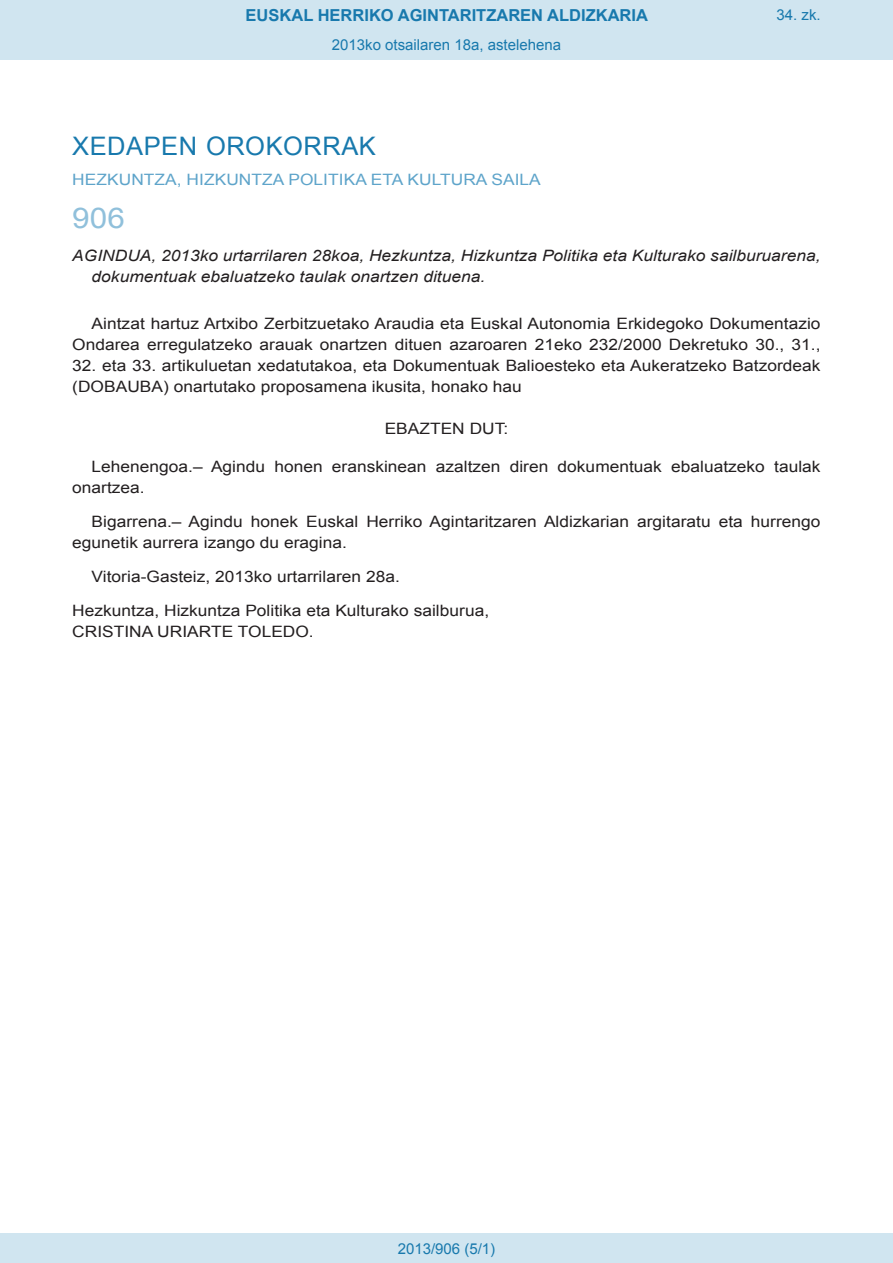
<style>
.page{position:relative;width:893px;height:1263px;background:#fff}
.page>*{position:absolute;margin:0;border:0;box-sizing:border-box;transform-origin:0 0}
.BOPVOrden{font:28.5px "Arial";color:#90c0db;scale:1.11 1}
.BOPVSeccion{font:25.5px "Arial";letter-spacing:.02em;color:#1879ad}
.t1{font:700 16.5px "Arial";color:#1879ad}
.BOPVDetalle{font:15.6px/21px "Arial";color:#231f20;scale:1.11 1}
.BOPVTitulo{font:italic 15.6px/21px "Arial";color:#231f20;scale:1.11 1}
.BOPVFirmaPuesto{font:15.6px "Arial";color:#231f20;scale:1.11 1}
.BOPVOrganismo{font:15.6px "Arial";letter-spacing:.005em;color:#5ea4ca;scale:1.11 1}
.BOPVFirmaLugFec{font:15.6px "Arial";color:#231f20;scale:1.11 1}
.BOPVFirmaNombre{font:15.6px "Arial";color:#231f20;scale:1.11 1}
.BOPVClave{font:15.6px "Arial";color:#231f20;scale:1.11 1}
.Paginacion_Centro{font:15px "Arial";color:#1879ad}
</style>
<div class="page">
<div style="left:0;top:0;width:893px;height:60px;background:#d0e5f0"></div>
<div style="left:0;top:1233px;width:893px;height:30px;background:#d0e5f0"></div>
<p class="t1" style="left:246px;top:4px;width:404px">EUSKAL HERRIKO AGINTARITZAREN ALDIZKARIA</p>
<p class="Paginacion_Centro" style="left:332px;top:35px;width:231px">2013ko otsailaren 18a, astelehena</p>
<p class="Paginacion_Centro" style="left:776px;top:5px;width:46px">34. zk.</p>
<p class="BOPVSeccion" style="left:72px;top:129px;width:305px">XEDAPEN OROKORRAK</p>
<p class="BOPVOrganismo" style="left:72px;top:169px;width:424px">HEZKUNTZA, HIZKUNTZA POLITIKA ETA KULTURA SAILA</p>
<p class="BOPVOrden" style="left:72px;top:199px;width:49px">906</p>
<p class="BOPVTitulo" style="left:92px;top:246px;width:658px;text-indent:-19px">AGINDUA, 2013ko urtarrilaren 28koa, Hezkuntza, Hizkuntza Politika eta Kulturako sailburuarena, dokumentuak ebaluatzeko taulak onartzen dituena.</p>
<p class="BOPVDetalle" style="left:72px;top:313px;width:676px;text-align:right">Aintzat hartuz Artxibo Zerbitzuetako Araudia eta Euskal Autonomia Erkidegoko Dokumentazio<br>Ondarea erregulatzeko arauak onartzen dituen azaroaren 21eko 232/2000 Dekretuko 30., 31.,</p>
<p class="BOPVDetalle" style="left:72px;top:355px;width:676px">32. eta 33. artikuluetan xedatutakoa, eta Dokumentuak Balioesteko eta Aukeratzeko Batzordeak (DOBAUBA) onartutako proposamena ikusita, honako hau</p>
<p class="BOPVClave" style="left:385px;top:419px;width:113px">EBAZTEN DUT:</p>
<p class="BOPVDetalle" style="left:72px;top:456px;width:676px;text-indent:19px">Lehenengoa.– Agindu honen eranskinean azaltzen diren dokumentuak ebaluatzeko taulak onartzea.</p>
<p class="BOPVDetalle" style="left:72px;top:511px;width:676px;text-indent:19px">Bigarrena.– Agindu honek Euskal Herriko Agintaritzaren Aldizkarian argitaratu eta hurrengo egunetik aurrera izango du eragina.</p>
<p class="BOPVFirmaLugFec" style="left:92px;top:566px;width:279px">Vitoria-Gasteiz, 2013ko urtarrilaren 28a.</p>
<p class="BOPVFirmaPuesto" style="left:72px;top:600px;width:377px">Hezkuntza, Hizkuntza Politika eta Kulturako sailburua,</p>
<p class="BOPVFirmaNombre" style="left:72px;top:621px;width:219px">CRISTINA URIARTE TOLEDO.</p>
<p class="Paginacion_Centro" style="left:398px;top:1238px;width:99px">2013/906 (5/1)</p>
</div>
